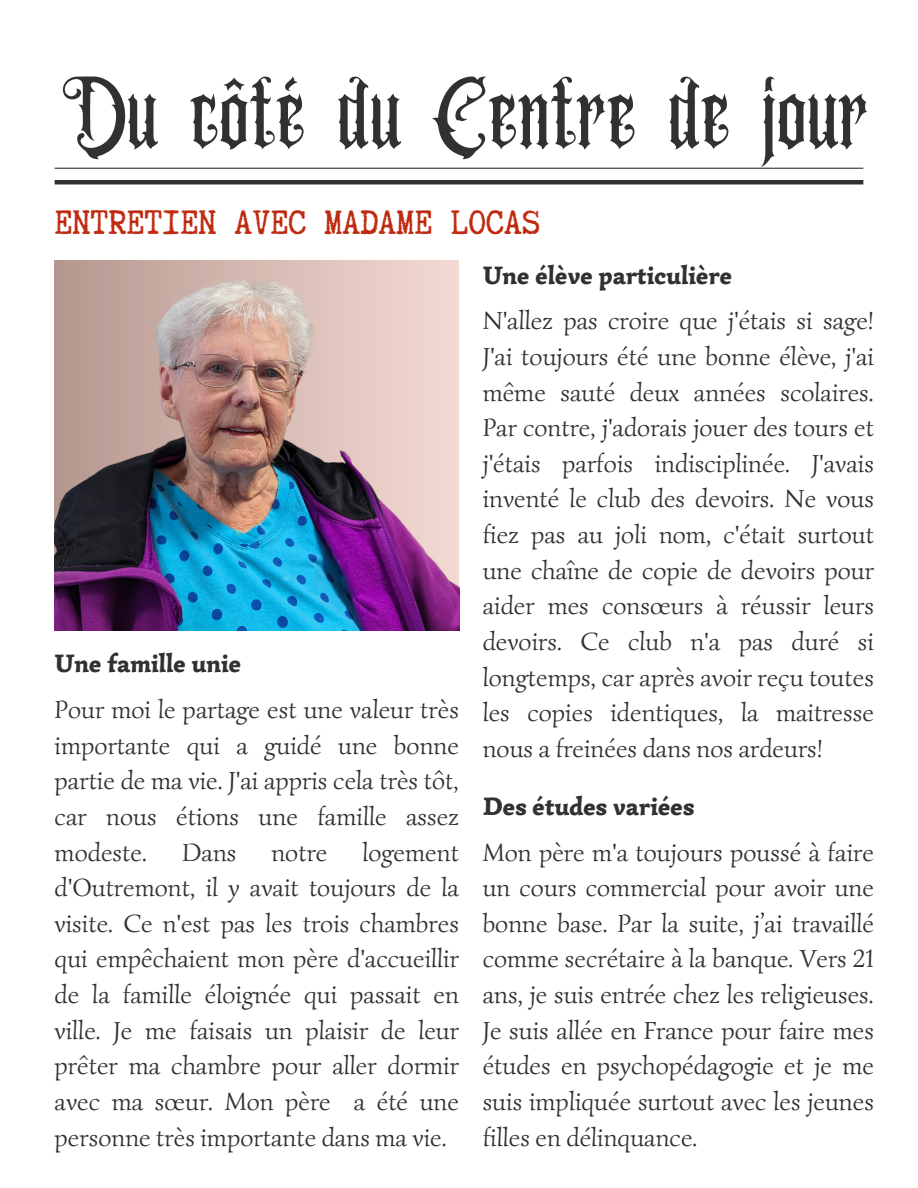
<style>
.page{position:relative;width:918px;height:1188px;background:#fff}
.page>*{position:absolute;margin:0;border:0;box-sizing:border-box;transform-origin:0 0}
.t1{font:93px "Amstrong";letter-spacing:.02em;color:#313131}
.t2{font:40.5px "Truetypewriter Polygl OTT";color:#bf2b10}
.t3{font:25.5px/35.7px "Simonetta";color:#313131;text-align:justify}
.t4{font:900 25.5px "Simonetta";color:#313131}
</style>
<div class="page">
<hr style="left:55px;top:168px;width:808px;height:1px;background:#313131">
<hr style="left:55px;top:180px;width:808px;height:4px;background:#313131">
<img style="left:55px;top:261px;width:405px;height:370px">
<h1 class="t1" style="left:63px;top:45px;width:807px">Du côté du Centre de jour</h1>
<h2 class="t2" style="left:55px;top:201px;width:487px">ENTRETIEN AVEC MADAME LOCAS</h2>
<p class="t4" style="left:55px;top:648px;width:188px">Une famille unie</p>
<p class="t3" style="left:55px;top:692px;width:406px">Pour moi le partage est une valeur très importante qui a guidé une bonne partie de ma vie. J'ai appris cela très tôt, car nous étions une famille assez modeste.</p>
<p class="t3" style="left:55px;top:834px;width:406px;text-indent:308px">logement d'Outremont, il y avait toujours de la visite. Ce n'est pas les trois chambres qui empêchaient mon père d'accueillir de la famille éloignée qui passait en ville. Je me faisais un plaisir de leur prêter ma chambre pour aller dormir avec ma sœur. Mon père a été une personne très importante dans ma vie.</p>
<p class="t3" style="left:182px;top:834px;width:56px">Dans</p>
<p class="t3" style="left:271px;top:834px;width:58px">notre</p>
<p class="t4" style="left:483px;top:259px;width:251px">Une élève particulière</p>
<p class="t3" style="left:483px;top:303px;width:393px">N'allez pas croire que j'étais si sage!<br>J'ai toujours été une bonne élève, j'ai même sauté deux années scolaires.<br>Par contre, j'adorais jouer des tours et j'étais parfois indisciplinée. J'avais inventé le club des devoirs. Ne vous fiez pas au joli nom, c'était surtout une chaîne de copie de devoirs pour aider mes consœurs à réussir leurs devoirs. Ce club n'a pas duré si longtemps, car après avoir reçu toutes les copies identiques, la maitresse nous a freinées dans nos ardeurs!</p>
<p class="t4" style="left:483px;top:790px;width:214px">Des études variées</p>
<p class="t3" style="left:483px;top:834px;width:393px">Mon père m'a toujours poussé à faire un cours commercial pour avoir une bonne base. Par la suite, j’ai travaillé comme secrétaire à la banque. Vers 21 ans, je suis entrée chez les religieuses.<br>Je suis allée en France pour faire mes études en psychopédagogie et je me suis impliquée surtout avec les jeunes filles en délinquance.</p>
</div>
